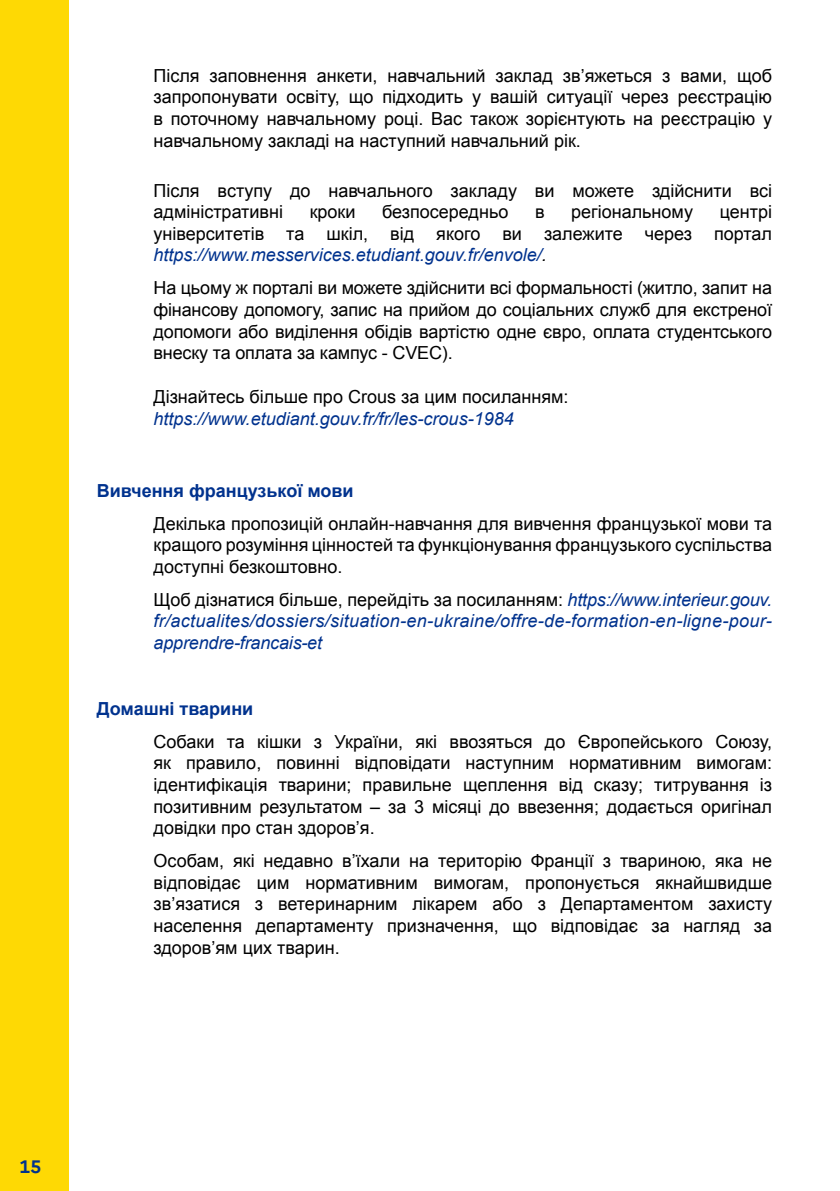
<style>
.page{position:relative;width:840px;height:1191px;background:#fff}
.page>*{position:absolute;margin:0;border:0;box-sizing:border-box;transform-origin:0 0}
.TXT_renf_15_mm{font:18px/21.6px "Arial";color:#000;text-align:justify}
.TXT_renf_15_mm-2{font:italic 18px/21.6px "Arial";color:#00328e;text-align:justify}
.TXT_renf_5mm{font:700 18px "Arial";color:#00328e}
.t1{font:700 18px "Marianne";color:#00328e}
.s1{font-style:italic;color:#00328e}
.s2{font-style:italic}
.s3{font-style:normal;color:#000}
</style>
<div class="page">
<div style="left:0;top:0;width:68px;height:1191px;background:#fed904"></div>
<p class="TXT_renf_15_mm" style="left:153px;top:65px;width:619px">Після заповнення анкети, навчальний заклад зв’яжеться з вами, щоб запропонувати освіту, що підходить у вашій ситуації через реєстрацію в поточному навчальному році. Вас також зорієнтують на реєстрацію у навчальному закладі на наступний навчальний рік.</p>
<p class="TXT_renf_15_mm" style="left:153px;top:180px;width:619px">Після вступу до навчального закладу ви можете здійснити всі адміністративні</p>
<p class="TXT_renf_15_mm" style="left:309px;top:201px;width:47px">кроки</p>
<p class="TXT_renf_15_mm" style="left:382px;top:201px;width:128px">безпосередньо</p>
<p class="TXT_renf_15_mm" style="left:534px;top:201px;width:11px">в</p>
<p class="TXT_renf_15_mm" style="left:571px;top:201px;width:123px">регіональному</p>
<p class="TXT_renf_15_mm" style="left:153px;top:201px;width:619px;text-indent:566px">центрі університетів та шкіл, від якого ви залежите через портал <span class="s1">https://www.messervices.etudiant.gouv.fr/envole/</span><span class="s2">.</span></p>
<p class="TXT_renf_15_mm" style="left:153px;top:277px;width:619px">На цьому ж порталі ви можете здійснити всі формальності (житло, запит на фінансову допомогу, запис на прийом до соціальних служб для екстреної допомоги або виділення обідів вартістю одне євро, оплата студентського внеску та оплата за кампус - CVEC).</p>
<p class="TXT_renf_15_mm" style="left:153px;top:386px;width:416px">Дізнайтесь більше про Crous за цим посиланням:</p>
<p class="TXT_renf_15_mm-2" style="left:153px;top:408px;width:361px">https://www.etudiant.gouv.fr/fr/les-crous-1984</p>
<p class="TXT_renf_5mm" style="left:97px;top:478px;width:258px">Вивчення французької мови</p>
<p class="TXT_renf_15_mm" style="left:153px;top:512px;width:619px">Декілька пропозицій онлайн-навчання для вивчення французької мови та кращого розуміння цінностей та функціонування французького суспільства доступні безкоштовно.</p>
<p class="TXT_renf_15_mm-2" style="left:153px;top:589px;width:619px"><span class="s3">Щоб дізнатися більше, перейдіть за посиланням:</span> https://www.interieur.gouv. fr/actualites/dossiers/situation-en-ukraine/offre-de-formation-en-ligne-pour&shy;apprendre-francais-et</p>
<p class="TXT_renf_5mm" style="left:97px;top:696px;width:158px">Домашні тварини</p>
<p class="TXT_renf_15_mm" style="left:153px;top:731px;width:619px">Собаки та кішки з України, які ввозяться до Європейського Союзу, як правило, повинні відповідати наступним нормативним вимогам: ідентифікація тварини; правильне щеплення від сказу; титрування із позитивним результатом – за 3 місяці до ввезення; додається оригінал довідки про стан здоров’я.</p>
<p class="TXT_renf_15_mm" style="left:153px;top:850px;width:619px">Особам, які недавно в’їхали на територію Франції з твариною, яка не відповідає цим нормативним вимогам, пропонується якнайшвидше зв’язатися з ветеринарним лікарем або з Департаментом захисту населення департаменту призначення, що відповідає за нагляд за здоров’ям цих тварин.</p>
<p class="t1" style="left:20px;top:1155px;width:23px">15</p>
</div>
